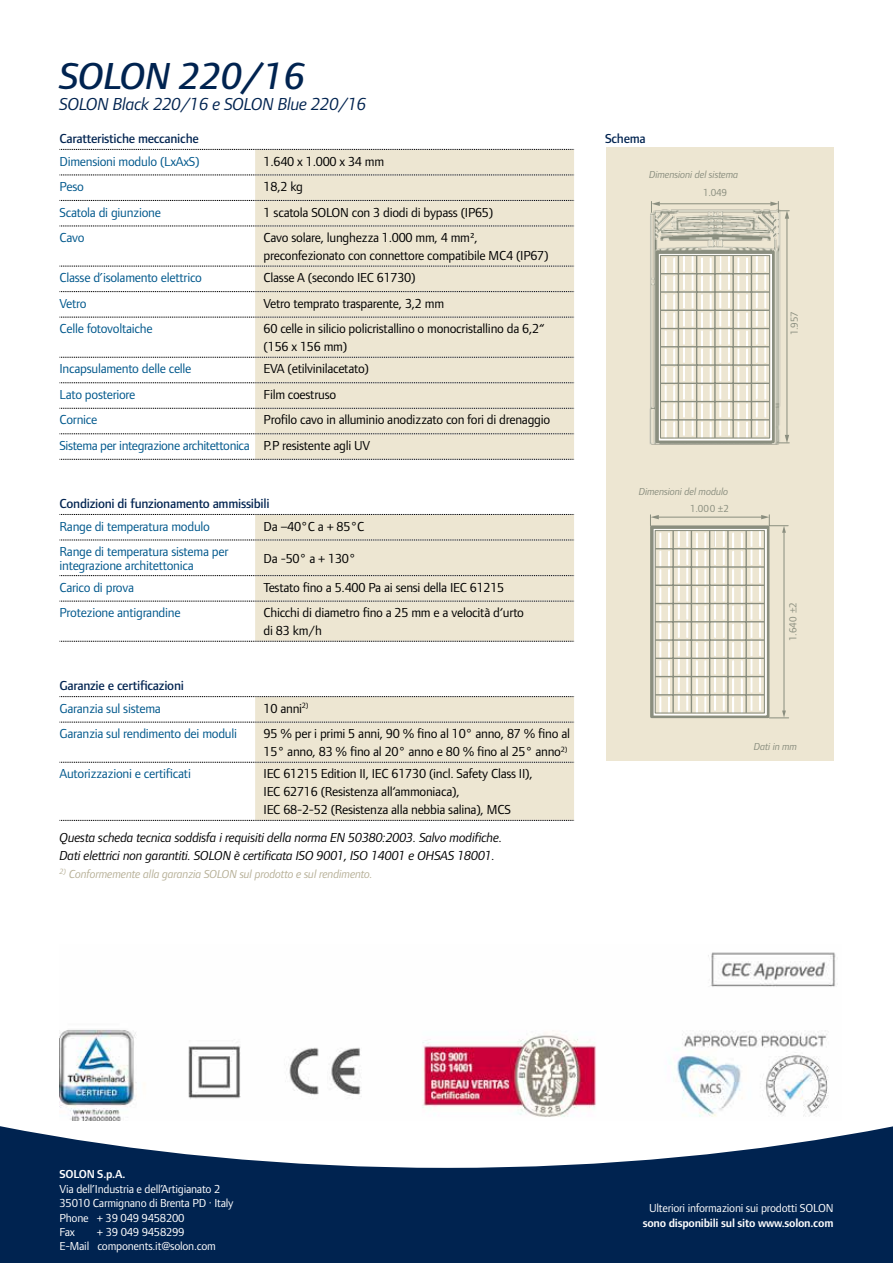
<style>
.page{position:relative;width:893px;height:1263px;background:#fff}
.page>*{position:absolute;margin:0;border:0;box-sizing:border-box;transform-origin:0 0}
.t1{font:39px "Foundry Form Sans OT2 Med Ita";letter-spacing:-.02em;color:#002350}
.t2{font:italic 18px "Foundry Form Sans OT2";letter-spacing:-.02em;color:#002350}
.t3{font:13.5px/18px "Foundry Form Sans OT2";letter-spacing:-.02em;color:#000}
.t4{font:13.5px/13.5px "Foundry Form Sans OT2";letter-spacing:-.02em;color:#00588c}
.t5{font:italic 13.5px/18px "Foundry Form Sans OT2";letter-spacing:-.02em;color:#000}
.t6{font:500 13.5px "Foundry Form Sans OT2";letter-spacing:-.02em;color:#002350}
.t7{font:12px/14.4px "Foundry Form Sans OT2";letter-spacing:-.02em;color:#fff}
.t8{font:italic 12px "Foundry Form Sans OT2";letter-spacing:-.02em;color:#b6af96}
.t9{font:600 12px "Foundry Form Sans OT2";letter-spacing:-.02em;color:#fff}
.t10{font:italic 10.5px "Foundry Form Sans OT2";letter-spacing:-.02em;color:#8a8e7f}
.t11{font:10.5px "Foundry Form Sans OT2";letter-spacing:-.01em;color:#8a8e7f}
.s1{color:#00588c}
</style>
<div class="page">
<svg style="left:0;top:1126px;width:893px;height:137px;fill:#002350"></svg>
<div style="left:255px;top:150px;width:319px;height:309px;background:#ede6d2"></div>
<svg style="left:60px;top:149px;width:514px;height:1px"></svg>
<svg style="left:60px;top:175px;width:514px;height:1px"></svg>
<svg style="left:60px;top:200px;width:514px;height:1px"></svg>
<svg style="left:60px;top:226px;width:514px;height:1px"></svg>
<svg style="left:60px;top:266px;width:514px;height:1px"></svg>
<svg style="left:60px;top:291px;width:514px;height:1px"></svg>
<svg style="left:60px;top:317px;width:514px;height:1px"></svg>
<svg style="left:60px;top:357px;width:514px;height:1px"></svg>
<svg style="left:60px;top:382px;width:514px;height:1px"></svg>
<svg style="left:60px;top:408px;width:514px;height:1px"></svg>
<svg style="left:60px;top:433px;width:514px;height:1px"></svg>
<svg style="left:60px;top:459px;width:514px;height:1px"></svg>
<svg style="left:60px;top:514px;width:514px;height:128px"></svg>
<svg style="left:60px;top:696px;width:514px;height:125px"></svg>
<img style="left:60px;top:952px;width:776px;height:168px">
<div style="left:606px;top:147px;width:227px;height:614px;background:#ede6d2"></div>
<svg style="left:650px;top:515px;width:139px;height:204px"></svg>
<hr style="left:784px;top:532px;width:1px;height:179px;background:#8a8e7f">
<img style="left:649px;top:209px;width:132px;height:236px">
<svg style="left:651px;top:201px;width:9px;height:11px"></svg>
<hr style="left:660px;top:203px;width:112px;height:1px;background:#8a8e7f">
<svg style="left:655px;top:250px;width:134px;height:194px"></svg>
<svg style="left:770px;top:201px;width:19px;height:18px"></svg>
<hr style="left:787px;top:216px;width:1px;height:219px;background:#8a8e7f">
<h1 class="t1" style="left:60px;top:47px;width:247px">SOLON 220/16</h1>
<h2 class="t2" style="left:60px;top:92px;width:308px">SOLON Black 220/16 e SOLON Blue 220/16</h2>
<p class="t6" style="left:60px;top:129px;width:141px">Caratteristiche meccaniche</p>
<p class="t4" style="left:60px;top:153px;width:142px">Dimensioni modulo (LxAxS)</p>
<p class="t3" style="left:264px;top:151px;width:122px">1.640 x 1.000 x 34 mm</p>
<p class="t4" style="left:60px;top:179px;width:26px">Peso</p>
<p class="t3" style="left:264px;top:177px;width:41px">18,2 kg</p>
<p class="t4" style="left:60px;top:204px;width:103px">Scatola di giunzione</p>
<p class="t3" style="left:264px;top:202px;width:231px">1 scatola SOLON con 3 diodi di bypass (IP65)</p>
<p class="t4" style="left:60px;top:230px;width:27px">Cavo</p>
<p class="t3" style="left:264px;top:228px;width:286px">Cavo solare, lunghezza 1.000 mm, 4 mm², preconfezionato con connettore compatibile MC4 (IP67)</p>
<p class="t4" style="left:60px;top:270px;width:144px">Classe d’isolamento elettrico</p>
<p class="t3" style="left:264px;top:268px;width:153px">Classe A (secondo IEC 61730)</p>
<p class="t4" style="left:60px;top:296px;width:29px">Vetro</p>
<p class="t3" style="left:264px;top:293px;width:182px">Vetro temprato trasparente, 3,2 mm</p>
<p class="t4" style="left:60px;top:321px;width:95px">Celle fotovoltaiche</p>
<p class="t3" style="left:264px;top:319px;width:282px">60 celle in silicio policristallino o monocristallino da 6,2“ (156 x 156 mm)</p>
<p class="t4" style="left:60px;top:361px;width:133px">Incapsulamento delle celle</p>
<p class="t3" style="left:264px;top:359px;width:107px">EVA (etilvinilacetato)</p>
<p class="t4" style="left:60px;top:387px;width:77px">Lato posteriore</p>
<p class="t3" style="left:264px;top:385px;width:74px">Film coestruso</p>
<p class="t4" style="left:60px;top:412px;width:39px">Cornice</p>
<p class="t3" style="left:60px;top:406px;width:492px;line-height:25.5px;text-indent:204px">Profilo cavo in alluminio anodizzato con fori di drenaggio<br><span class="s1">Sistema per integrazione architettonica</span> P.P resistente agli UV</p>
<p class="t6" style="left:60px;top:494px;width:212px">Condizioni di funzionamento ammissibili</p>
<p class="t4" style="left:60px;top:518px;width:152px">Range di temperatura modulo</p>
<p class="t3" style="left:264px;top:516px;width:102px">Da –40°C a + 85°C</p>
<p class="t4" style="left:60px;top:544px;width:170px">Range di temperatura sistema per integrazione architettonica</p>
<p class="t3" style="left:264px;top:548px;width:94px">Da -50° a + 130°</p>
<p class="t4" style="left:60px;top:580px;width:76px">Carico di prova</p>
<p class="t3" style="left:264px;top:577px;width:242px">Testato fino a 5.400 Pa ai sensi della IEC 61215</p>
<p class="t4" style="left:60px;top:605px;width:123px">Protezione antigrandine</p>
<p class="t3" style="left:264px;top:603px;width:262px">Chicchi di diametro fino a 25 mm e a velocità d‘urto di 83 km/h</p>
<p class="t6" style="left:60px;top:676px;width:126px">Garanzie e certificazioni</p>
<p class="t4" style="left:60px;top:701px;width:103px">Garanzia sul sistema</p>
<p class="t3" style="left:264px;top:698px;width:46px">10 anni<sup>2)</sup></p>
<p class="t4" style="left:60px;top:726px;width:179px">Garanzia sul rendimento dei moduli</p>
<p class="t3" style="left:264px;top:724px;width:308px">95 % per i primi 5 anni, 90 % fino al 10° anno, 87 % fino al<br>15° anno, 83 % fino al 20° anno e 80 % fino al 25° anno<sup>2)</sup></p>
<p class="t4" style="left:60px;top:766px;width:133px">Autorizzazioni e certificati</p>
<p class="t3" style="left:264px;top:764px;width:271px">IEC 61215 Edition II, IEC 61730 (incl. Safety Class II),<br>IEC 62716 (Resistenza all‘ammoniaca),<br>IEC 68-2-52 (Resistenza alla nebbia salina), MCS</p>
<p class="t5" style="left:60px;top:828px;width:444px">Questa scheda tecnica soddisfa i requisiti della norma EN 50380:2003. Salvo modifiche.<br>Dati elettrici non garantiti. SOLON è certificata ISO 9001, ISO 14001 e OHSAS 18001.</p>
<p class="t8" style="left:60px;top:866px;width:315px"><sup>2)</sup> Conformemente alla garanzia SOLON sul prodotto e sul rendimento.</p>
<p class="t6" style="left:605px;top:129px;width:42px">Schema</p>
<p class="t10" style="left:649px;top:167px;width:91px">Dimensioni del sistema</p>
<p class="t11" style="left:703px;top:185px;width:25px">1.049</p>
<p class="t11" style="left:787px;top:335px;width:25px;rotate:-90deg">1.957</p>
<p class="t10" style="left:639px;top:484px;width:91px">Dimensioni del modulo</p>
<p class="t11" style="left:690px;top:500px;width:41px">1.000 ±2</p>
<p class="t11" style="left:785px;top:641px;width:40px;rotate:-90deg">1.640 ±2</p>
<p class="t10" style="left:754px;top:739px;width:45px">Dati in mm</p>
<p class="t9" style="left:60px;top:1166px;width:67px">SOLON S.p.A.</p>
<p class="t7" style="left:60px;top:1181px;width:176px">Via dell’Industria e dell’Artigianato 2<br>35010 Carmignano di Brenta PD · Italy<br>Phone + 39 049 9458200<br>Fax</p>
<p class="t7" style="left:60px;top:1224px;width:158px;text-align:center">+ 39 049 9458299<br>E-Mail components.it@solon.com</p>
<p class="t7" style="left:649px;top:1200px;width:186px">Ulteriori informazioni sui prodotti SOLON</p>
<p class="t9" style="left:643px;top:1214px;width:192px">sono disponibili sul sito www.solon.com</p>
</div>
